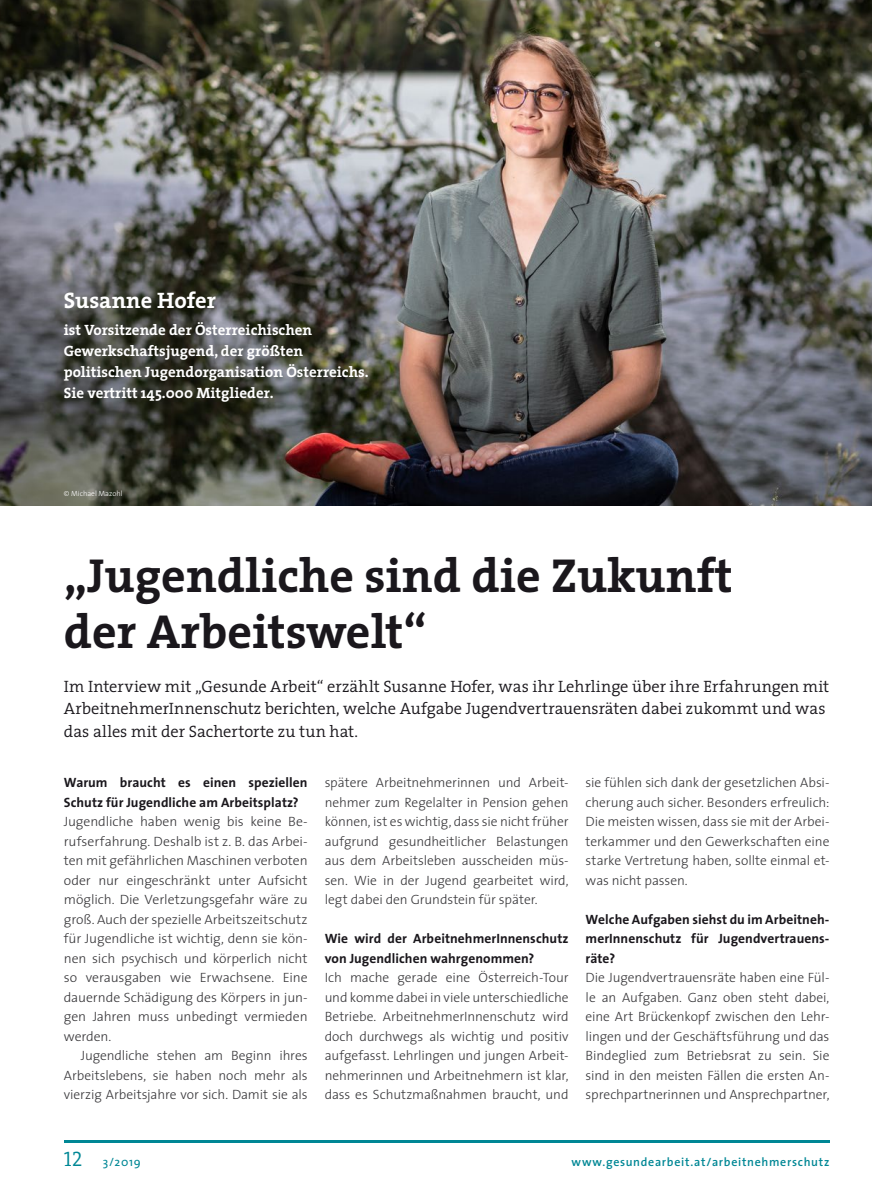
<style>
.page{position:relative;width:872px;height:1191px;background:#fff}
.page>*{position:absolute;margin:0;border:0;box-sizing:border-box;transform-origin:0 0}
.t1{font:700 48px/55.5px "The Serif";color:#1a171c}
.t2{font:700 22.5px "The Serif";color:#fff}
.t3{font:300 16.5px/22.5px "The Serif";color:#1a171c}
.t4{font:700 15px/21px "The Serif";color:#fff}
.t5{font:300 13.5px/19.5px "The Sans";letter-spacing:-.01em;color:#38373a;text-align:justify}
.t6{font:700 13.5px/19.5px "The Sans";letter-spacing:.005em;color:#1a171c}
.t7{font:600 12px "The Sans";letter-spacing:.06em;color:#008795}
.t8{font:12px "The Sans";color:#008795}
.t9{font:300 7.5px "The Sans";color:#fff}
.s1{font-family:"The Serif Semi Light Caps";font-size:21px}
</style>
<div class="page">
<hr style="left:64px;top:1140px;width:765px;height:2px;background:#008795">
<img style="left:0;top:0;width:872px;height:505px">
<h2 class="t2" style="left:64px;top:282px;width:154px">Susanne Hofer</h2>
<p class="t4" style="left:64px;top:319px;width:306px">ist Vorsitzende der Österreichischen Gewerkschaftsjugend, der größten politischen Jugendorganisation Österreichs.<br>Sie vertritt 145.000 Mitglieder.</p>
<p class="t9" style="left:64px;top:487px;width:61px">© Michael Mazohl</p>
<h1 class="t1" style="left:64px;top:547px;width:670px">„Jugendliche sind die Zukunft der Arbeitswelt“</h1>
<p class="t3" style="left:64px;top:674px;width:767px">Im Interview mit „Gesunde Arbeit“ erzählt Susanne Hofer, was ihr Lehrlinge über ihre Erfahrungen mit<br>ArbeitnehmerInnenschutz berichten, welche Aufgabe Jugendvertrauensräten dabei zukommt und was das alles mit der Sachertorte zu tun hat.</p>
<p class="t6" style="left:64px;top:772px;width:245px">Warum braucht es einen speziellen<br>Schutz für Jugendliche am Arbeitsplatz?</p>
<p class="t5" style="left:64px;top:811px;width:245px">Jugendliche haben wenig bis keine Be&shy;rufserfahrung. Deshalb ist z. B. das Arbei&shy;ten mit gefährlichen Maschinen verboten oder nur eingeschränkt unter Aufsicht möglich. Die Verletzungsgefahr wäre zu groß. Auch der spezielle Arbeitszeitschutz für Jugendliche ist wichtig, denn sie kön&shy;nen sich psychisch und körperlich nicht so verausgaben wie Erwachsene. Eine dauernde Schädigung des Körpers in jun&shy;gen Jahren muss unbedingt vermieden werden.</p>
<p class="t5" style="left:64px;top:1045px;width:245px;text-indent:17px">Jugendliche stehen am Beginn ihres Arbeitslebens, sie haben noch mehr als vierzig Arbeitsjahre vor sich. Damit sie als</p>
<p class="t5" style="left:325px;top:772px;width:245px">spätere Arbeitnehmerinnen und Arbeit&shy;nehmer zum Regelalter in Pension gehen können, ist es wichtig, dass sie nicht früher aufgrund gesundheitlicher Belastungen aus dem Arbeitsleben ausscheiden müs&shy;sen. Wie in der Jugend gearbeitet wird, legt dabei den Grundstein für später.</p>
<p class="t6" style="left:325px;top:928px;width:245px">Wie wird der ArbeitnehmerInnenschutz von Jugendlichen wahrgenommen?</p>
<p class="t5" style="left:325px;top:967px;width:245px">Ich mache gerade eine Österreich-Tour und komme dabei in viele unterschiedliche Betriebe. ArbeitnehmerInnenschutz wird doch durchwegs als wichtig und positiv aufgefasst. Lehrlingen und jungen Arbeit&shy;nehmerinnen und Arbeitnehmern ist klar, dass es Schutzmaßnahmen braucht, und</p>
<p class="t5" style="left:585px;top:772px;width:245px">sie fühlen sich dank der gesetzlichen Absi&shy;cherung auch sicher. Besonders erfreulich:<br>Die meisten wissen, dass sie mit der Arbei&shy;terkammer und den Gewerkschaften eine starke Vertretung haben, sollte einmal et&shy;was nicht passen.</p>
<p class="t6" style="left:585px;top:909px;width:245px;text-align:justify">Welche Aufgaben siehst du im Arbeitneh&shy;merInnenschutz für Jugendvertrauens&shy;räte?</p>
<p class="t5" style="left:585px;top:967px;width:245px">Die Jugendvertrauensräte haben eine Fül&shy;le an Aufgaben. Ganz oben steht dabei, eine Art Brückenkopf zwischen den Lehr&shy;lingen und der Geschäftsführung und das Bindeglied zum Betriebsrat zu sein. Sie sind in den meisten Fällen die ersten An&shy;sprechpartnerinnen und Ansprechpartner,</p>
<p class="t8" style="left:64px;top:1151px;width:78px"><span class="s1">12</span> 3/2019</p>
<p class="t7" style="left:571px;top:1151px;width:259px">www.gesundearbeit.at/arbeitnehmerschutz</p>
</div>
